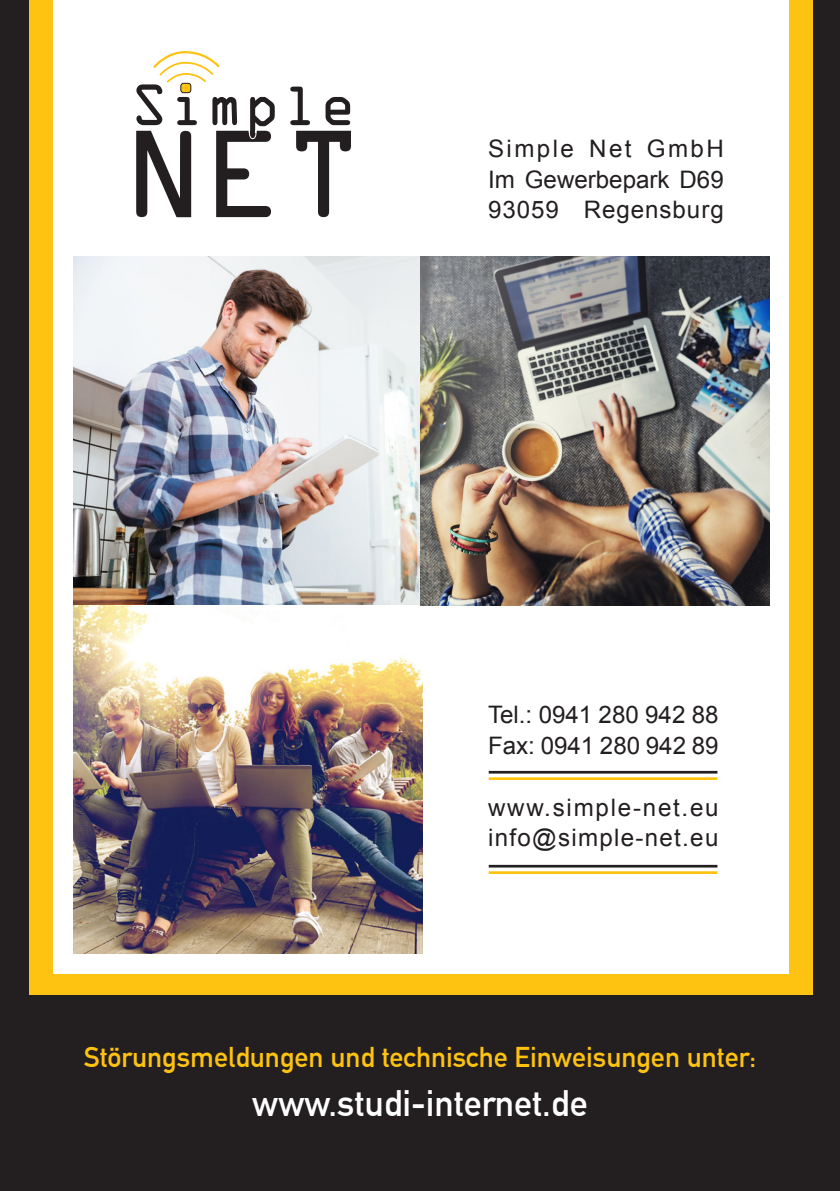
<style>
.page{position:relative;width:840px;height:1191px;background:#fff}
.page>*{position:absolute;margin:0;border:0;box-sizing:border-box;transform-origin:0 0}
.t1{font:700 36px "DIN Alternate";color:#fff}
.t2{font:700 28px "DIN Alternate";color:#fec210}
.t3{font:24.2px "Arial";color:#231f20}
.t4{font:24.2px "Arial";letter-spacing:.04em;color:#231f20}
.t5{font:24.2px "Arial";letter-spacing:.075em;color:#231f20}
.t6{font:24.2px "Arial";letter-spacing:.1em;color:#231f20}
</style>
<div class="page">
<div style="left:0;top:0;width:839px;height:1191px;background:#231f20"></div>
<div style="left:29px;top:0;width:783px;height:994px;background:#fec210"></div>
<div style="left:53px;top:0;width:735px;height:973px;background:#fff"></div>
<img style="left:73px;top:257px;width:349px;height:696px">
<img style="left:420px;top:257px;width:348px;height:348px">
<hr style="left:488px;top:777px;width:229px;height:3px;background:#fec210">
<hr style="left:488px;top:871px;width:229px;height:3px;background:#fec210">
<hr style="left:488px;top:771px;width:229px;height:2px;background:#231f20">
<hr style="left:488px;top:865px;width:229px;height:2px;background:#231f20">
<svg style="left:136px;top:51px;width:215px;height:166px"></svg>
<p class="t6" style="left:488px;top:132px;width:237px">Simple Net GmbH</p>
<p class="t3" style="left:488px;top:163px;width:237px">Im Gewerbepark D69</p>
<p class="t4" style="left:488px;top:194px;width:237px">93059 Regensburg</p>
<p class="t3" style="left:488px;top:699px;width:232px">Tel.: 0941 280 942 88</p>
<p class="t3" style="left:488px;top:729px;width:232px">Fax: 0941 280 942 89</p>
<p class="t5" style="left:488px;top:791px;width:232px">www.simple-net.eu</p>
<p class="t4" style="left:488px;top:822px;width:232px">info@simple-net.eu</p>
<p class="t2" style="left:84px;top:1036px;width:673px">Störungsmeldungen und technische Einweisungen unter:</p>
<p class="t1" style="left:252px;top:1075px;width:336px">www.studi-internet.de</p>
</div>
